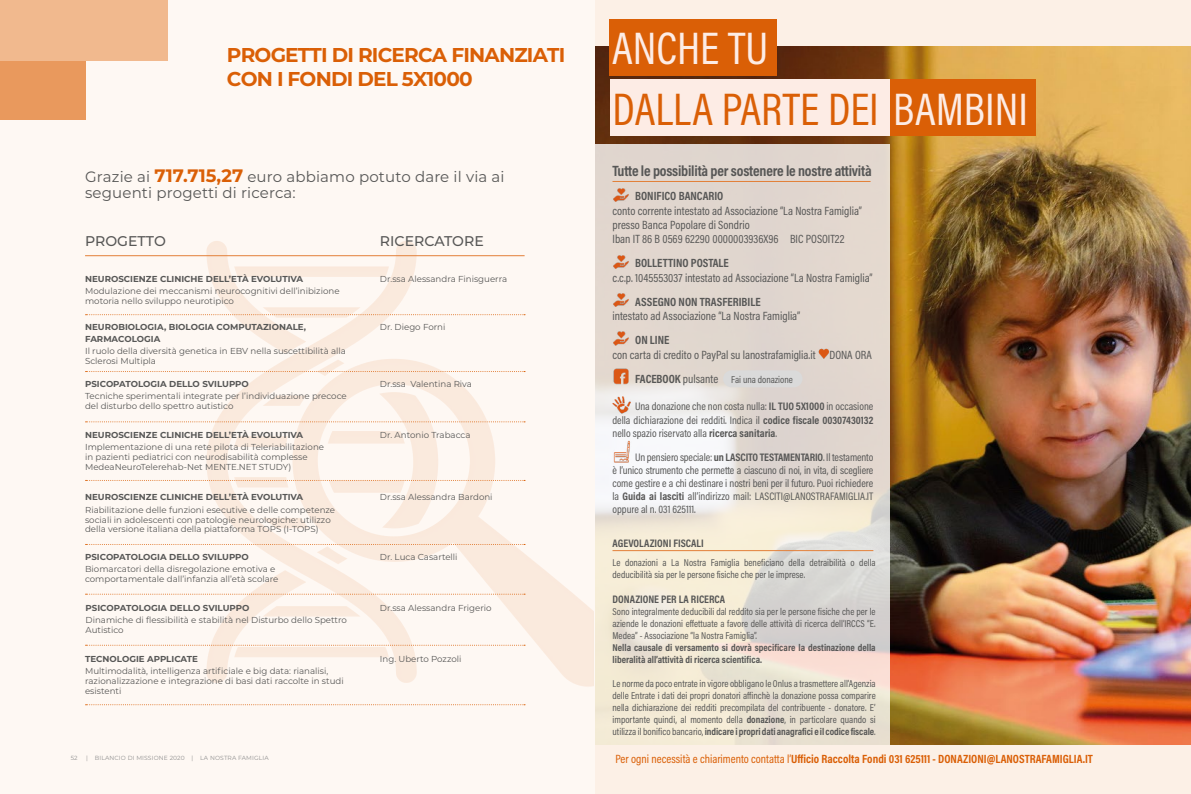
<style>
.page{position:relative;width:1191px;height:794px;background:#fff}
.page>*{position:absolute;margin:0;border:0;box-sizing:border-box;transform-origin:0 0}
.t1{font:46px "Acumin Pro Cond";color:#da5f06}
.t2{font:46px "Acumin Pro Cond";color:#fdece5}
.t3{font:700 20px/24px "Montserrat";letter-spacing:-.04em;color:#da5f06}
.t4{font:15px/16px "Montserrat";letter-spacing:.01em;color:#575756}
.t5{font:700 15px "Acumin Pro Cond";letter-spacing:-.015em;color:#575756}
.t6{font:500 14.1px "Montserrat";color:#575756}
.t7{font:12px/14.4px "Acumin Pro Cond";color:#575756}
.t8{font:700 12px "Acumin Pro Cond";color:#da5f06}
.t9{font:700 12px "Acumin Pro Cond";color:#575756}
.t10{font:11px/13px "Acumin Pro Cond";color:#575756;text-align:justify}
.t11{font:700 11px "Acumin Pro Cond";color:#575756}
.t12{font:10px/12px "Acumin Pro Cond";color:#575756;text-align:justify}
.t13{font:700 10px/12px "Acumin Pro Cond";color:#575756}
.t14{font:8.7px/9.7px "Montserrat";color:#575756}
.t15{font:700 8.7px/11.7px "Montserrat";color:#575756}
.t16{font:6px "Montserrat";letter-spacing:.02em;color:#909090}
.s1{font-weight:700;font-size:18px;color:#da5f06}
.s2{color:#fdece5}
.s3{font-weight:700}
.s4{font-weight:400}
</style>
<div class="page">
<div style="left:0;top:0;width:595px;height:794px;background:#fef8f3"></div>
<div style="left:595px;top:0;width:596px;height:47px;background:#fcf0e6"></div>
<img style="left:595px;top:47px;width:596px;height:699px">
<svg style="left:595px;top:145px;width:295px;height:601px;background:#e7ded4"></svg>
<div style="left:595px;top:746px;width:596px;height:48px;background:#fcf0e6"></div>
<hr style="left:612px;top:550px;width:261px;height:1px;background:#e38039">
<hr style="left:612px;top:181px;width:258px;height:1px;background:#e38039">
<div style="left:609px;top:79px;width:281px;height:57px;background:#fdece5"></div>
<div style="left:890px;top:79px;width:146px;height:57px;background:#da5f06"></div>
<div style="left:609px;top:19px;width:167px;height:56px;background:#da5f06"></div>
<img style="left:612px;top:187px;width:17px;height:17px">
<img style="left:612px;top:254px;width:17px;height:17px">
<img style="left:612px;top:292px;width:17px;height:18px">
<img style="left:612px;top:331px;width:17px;height:17px">
<img style="left:612px;top:369px;width:17px;height:17px">
<img style="left:612px;top:396px;width:18px;height:18px">
<img style="left:612px;top:438px;width:19px;height:27px">
<div style="left:723px;top:370px;width:79px;height:17px;background:#dadada;border-radius:9px"></div>
<svg style="left:818px;top:349px;width:10px;height:11px"></svg>
<div style="left:0;top:0;width:85px;height:119px;background:#e9995d"></div>
<div style="left:0;top:0;width:167px;height:61px;background:#f1b98e"></div>
<svg style="left:182px;top:230px;width:420px;height:458px"></svg>
<svg style="left:86px;top:314px;width:439px;height:1px"></svg>
<svg style="left:86px;top:371px;width:439px;height:1px"></svg>
<svg style="left:86px;top:421px;width:439px;height:1px"></svg>
<svg style="left:86px;top:480px;width:439px;height:1px"></svg>
<svg style="left:86px;top:544px;width:439px;height:1px"></svg>
<svg style="left:86px;top:593px;width:439px;height:1px"></svg>
<svg style="left:86px;top:644px;width:439px;height:1px"></svg>
<svg style="left:86px;top:704px;width:439px;height:1px"></svg>
<hr style="left:85px;top:255px;width:439px;height:1px;background:#e38039">
<h2 class="t3" style="left:227px;top:42px;width:340px">PROGETTI DI RICERCA FINANZIATI<br>CON I FONDI DEL 5X1000</h2>
<h3 class="t4" style="left:85px;top:168px;width:421px">Grazie ai <span class="s1">717.715,27</span> euro abbiamo potuto dare il via ai seguenti progetti di ricerca:</h3>
<h3 class="t6" style="left:85px;top:231px;width:82px">PROGETTO</h3>
<h3 class="t6" style="left:380px;top:231px;width:105px">RICERCATORE</h3>
<p class="t15" style="left:85px;top:272px;width:220px">NEUROSCIENZE CLINICHE DELL’ETÀ EVOLUTIVA</p>
<p class="t14" style="left:85px;top:286px;width:256px">Modulazione dei meccanismi neurocognitivi dell’inibizione motoria nello sviluppo neurotipico</p>
<p class="t15" style="left:85px;top:320px;width:222px">NEUROBIOLOGIA, BIOLOGIA COMPUTAZIONALE,<br>FARMACOLOGIA</p>
<p class="t14" style="left:85px;top:346px;width:262px">Il ruolo della diversità genetica in EBV nella suscettibilità alla<br>Sclerosi Multipla</p>
<p class="t15" style="left:85px;top:377px;width:165px">PSICOPATOLOGIA DELLO SVILUPPO</p>
<p class="t14" style="left:85px;top:391px;width:263px">Tecniche sperimentali integrate per l’individuazione precoce del disturbo dello spettro autistico</p>
<p class="t15" style="left:85px;top:428px;width:220px">NEUROSCIENZE CLINICHE DELL’ETÀ EVOLUTIVA</p>
<p class="t14" style="left:85px;top:442px;width:241px">Implementazione di una rete pilota di Teleriabilitazione in pazienti pediatrici con neurodisabilità complesse<br>MedeaNeuroTelerehab-Net MENTE.NET STUDY)</p>
<p class="t15" style="left:85px;top:490px;width:220px">NEUROSCIENZE CLINICHE DELL’ETÀ EVOLUTIVA</p>
<p class="t14" style="left:85px;top:504px;width:251px">Riabilitazione delle funzioni esecutive e delle competenze sociali in adolescenti con patologie neurologiche: utilizzo della versione italiana della piattaforma TOPS (I-TOPS)</p>
<p class="t14" style="left:380px;top:273px;width:129px">Dr.ssa Alessandra Finisguerra</p>
<p class="t14" style="left:380px;top:321px;width:67px">Dr. Diego Forni</p>
<p class="t14" style="left:380px;top:378px;width:93px">Dr.ssa Valentina Riva</p>
<p class="t14" style="left:380px;top:429px;width:92px">Dr. Antonio Trabacca</p>
<p class="t14" style="left:380px;top:492px;width:114px">Dr.ssa Alessandra Bardoni</p>
<p class="t15" style="left:85px;top:550px;width:165px">PSICOPATOLOGIA DELLO SVILUPPO</p>
<p class="t14" style="left:380px;top:551px;width:79px">Dr. Luca Casartelli</p>
<p class="t14" style="left:85px;top:564px;width:195px">Biomarcatori della disregolazione emotiva e comportamentale dall’infanzia all’età scolare</p>
<p class="t15" style="left:86px;top:601px;width:165px">PSICOPATOLOGIA DELLO SVILUPPO</p>
<p class="t14" style="left:86px;top:615px;width:263px">Dinamiche di flessibilità e stabilità nel Disturbo dello Spettro<br>Autistico</p>
<p class="t15" style="left:85px;top:652px;width:114px">TECNOLOGIE APPLICATE</p>
<p class="t14" style="left:85px;top:666px;width:260px">Multimodalità, intelligenza artificiale e big data: rianalisi, razionalizzazione e integrazione di basi dati raccolte in studi esistenti</p>
<p class="t16" style="left:71px;top:754px;width:8px">52</p>
<p class="t16" style="left:86px;top:754px;width:184px">| BILANCIO DI MISSIONE 2020 | LA NOSTRA FAMIGLIA</p>
<p class="t14" style="left:380px;top:602px;width:113px">Dr.ssa Alessandra Frigerio</p>
<p class="t14" style="left:380px;top:653px;width:83px">Ing. Uberto Pozzoli</p>
<h1 class="t2" style="left:612px;top:18px;width:158px">ANCHE TU</h1>
<h1 class="t1" style="left:612px;top:79px;width:417px">DALLA PARTE DEI <span class="s2">BAMBINI</span></h1>
<h3 class="t5" style="left:612px;top:160px;width:261px">Tutte le possibilità per sostenere le nostre attività</h3>
<h3 class="t9" style="left:635px;top:188px;width:90px">BONIFICO BANCARIO</h3>
<h3 class="t7" style="left:612px;top:203px;width:251px">conto corrente intestato ad Associazione “La Nostra Famiglia” presso Banca Popolare di Sondrio<br>Iban IT 86 B 0569 62290 0000003936X96 BIC POSOIT22</h3>
<h3 class="t9" style="left:635px;top:255px;width:95px">BOLLETTINO POSTALE</h3>
<h3 class="t7" style="left:612px;top:270px;width:262px">c.c.p. 1045553037 intestato ad Associazione “La Nostra Famiglia”</h3>
<h3 class="t9" style="left:635px;top:294px;width:127px">ASSEGNO NON TRASFERIBILE</h3>
<h3 class="t7" style="left:612px;top:309px;width:189px">intestato ad Associazione “La Nostra Famiglia”</h3>
<h3 class="t9" style="left:635px;top:332px;width:36px">ON LINE</h3>
<h3 class="t7" style="left:635px;top:342px;width:238px;line-height:24px;text-indent:-23px">con carta di credito o PayPal su lanostrafamiglia.it DONA ORA<br><span class="s3">FACEBOOK</span> pulsante</h3>
<p class="t10" style="left:612px;top:400px;width:262px;text-indent:23px">Una donazione che non costa nulla: <span class="s3">IL TUO 5X1000</span> in occasione della dichiarazione dei redditi. Indica il <span class="s3">codice fiscale 00307430132 </span>nello spazio riservato alla <span class="s3">ricerca sanitaria</span>.</p>
<p class="t10" style="left:612px;top:450px;width:262px;text-indent:23px">Un pensiero speciale: <span class="s3">un LASCITO TESTAMENTARIO</span>. Il testamento è l’unico strumento che permette a ciascuno di noi, in vita, di scegliere come gestire e a chi destinare i nostri beni per il futuro. Puoi richiedere la <span class="s3">Guida ai lasciti</span> all’indirizzo mail: LASCITI@LANOSTRAFAMIGLIA.IT oppure al n. 031 625111.</p>
<p class="t12" style="left:731px;top:373px;width:63px">Fai una donazione</p>
<p class="t11" style="left:612px;top:536px;width:93px">AGEVOLAZIONI FISCALI</p>
<p class="t12" style="left:612px;top:556px;width:265px">Le donazioni a La Nostra Famiglia beneficiano della detraibilità o della deducibilità sia per le persone fisiche che per le imprese.</p>
<p class="t11" style="left:612px;top:592px;width:114px">DONAZIONE PER LA RICERCA</p>
<p class="t12" style="left:612px;top:605px;width:265px">Sono integralmente deducibili dal reddito sia per le persone fisiche che per le aziende le donazioni effettuate a favore delle attività di ricerca dell’IRCCS “E.<br>Medea” - Associazione “la Nostra Famiglia”.</p>
<p class="t13" style="left:612px;top:641px;width:265px">Nella causale di versamento si dovrà specificare la destinazione della liberalità all’attività di ricerca scientifica.</p>
<p class="t12" style="left:612px;top:677px;width:265px">Le norme da poco entrate in vigore obbligano le Onlus a trasmettere all’Agenzia delle Entrate i dati dei propri donatori affinchè la donazione possa comparire nella dichiarazione dei redditi precompilata del contribuente - donatore. E’ importante quindi, al momento della <span class="s3">donazione</span>, in particolare quando si utilizza il bonifico bancario, <span class="s3">indicare i propri dati anagrafici e il codice fiscale</span>.</p>
<h3 class="t8" style="left:615px;top:751px;width:479px"><span class="s4">Per ogni necessità e chiarimento contatta l’</span>Ufficio Raccolta Fondi 031 625111 - DONAZIONI@LANOSTRAFAMIGLIA.IT</h3>
</div>
